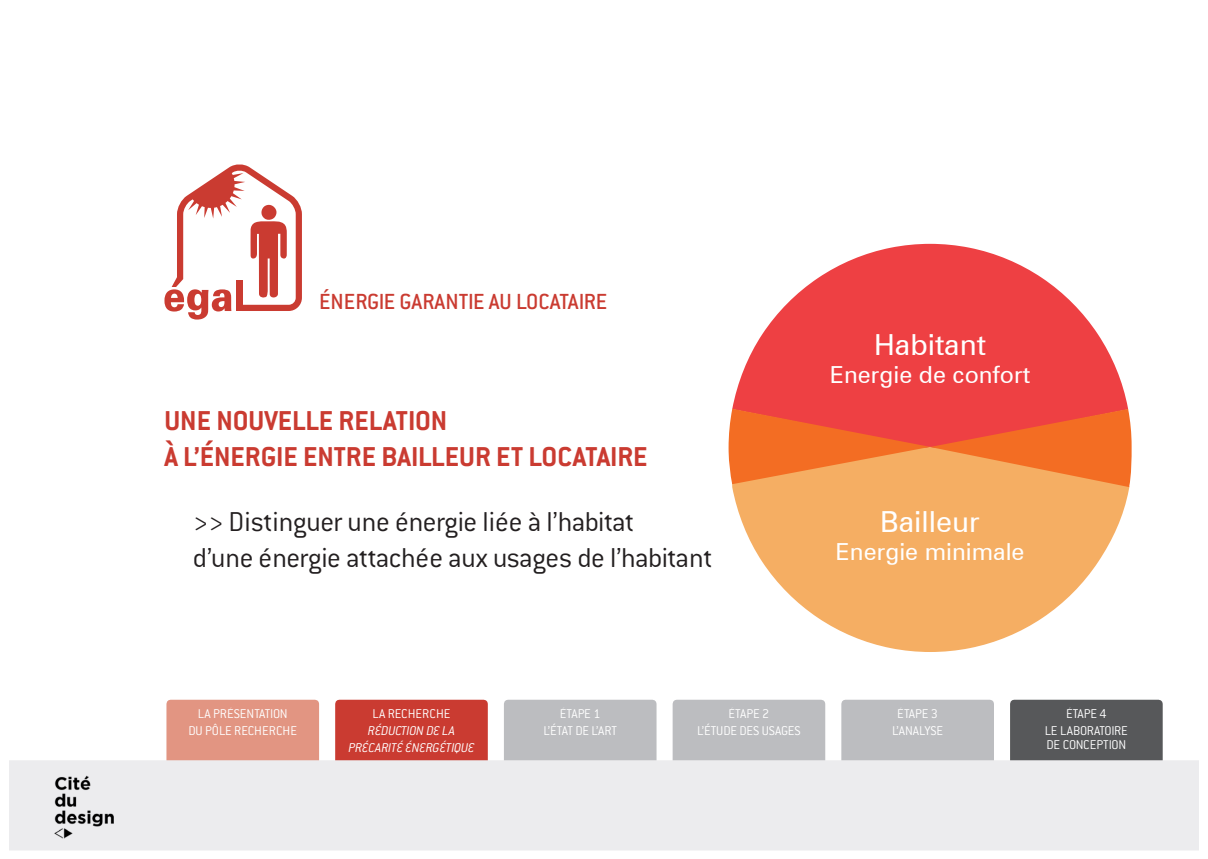
<style>
.page{position:relative;width:1208px;height:859px;background:#fff}
.page>*{position:absolute;margin:0;border:0;box-sizing:border-box;transform-origin:0 0}
.t1{font:300 30px "Conduit ITC";letter-spacing:-.02em;color:#231f20}
.t2{font:700 30px "Conduit ITC";color:#ca3b31}
.t3{font:29.1px "Zurich BT";color:#fff}
.t4{font:500 24px "Conduit ITC";letter-spacing:-.005em;color:#ca3b31}
.t5{font:23.5px "Zurich BT";color:#fff}
.t6{font:300 14px/16.8px "Conduit ITC";color:#fff;text-align:center}
.t7{font:italic 300 14px/16.8px "Conduit ITC";letter-spacing:-.005em;color:#fff;text-align:center}
.t8{font:300 14px "Conduit ITC";letter-spacing:-.02em;color:#fff}
</style>
<div class="page">
<div style="left:170px;top:704px;width:145px;height:106px;background:#e29582"></div>
<div style="left:166px;top:700px;width:153px;height:114px;border:8px solid #e29582"></div>
<div style="left:508px;top:704px;width:144px;height:106px;background:#bcbdc0"></div>
<div style="left:504px;top:700px;width:152px;height:114px;border:8px solid #bcbdc0"></div>
<div style="left:845px;top:704px;width:145px;height:106px;background:#bcbdc0"></div>
<div style="left:841px;top:700px;width:153px;height:114px;border:8px solid #bcbdc0"></div>
<div style="left:676px;top:704px;width:145px;height:106px;background:#bcbdc0"></div>
<div style="left:672px;top:700px;width:153px;height:114px;border:8px solid #bcbdc0"></div>
<div style="left:1014px;top:704px;width:144px;height:106px;background:#57585a"></div>
<div style="left:1010px;top:700px;width:152px;height:114px;border:8px solid #57585a"></div>
<div style="left:339px;top:704px;width:145px;height:106px;background:#ca3b31"></div>
<div style="left:335px;top:700px;width:153px;height:114px;border:8px solid #ca3b31"></div>
<div style="left:9px;top:760px;width:1190px;height:90px;background:#ececee"></div>
<img style="left:47px;top:774px;width:81px;height:75px">
<svg style="left:164px;top:164px;width:138px;height:156px"></svg>
<svg style="left:732px;top:487px;width:397px;height:165px;fill:#f5ae63"></svg>
<svg style="left:732px;top:244px;width:396px;height:165px;fill:#ee4043"></svg>
<svg style="left:728px;top:409px;width:403px;height:78px"></svg>
<p class="t4" style="left:319px;top:288px;width:290px">ÉNERGIE GARANTIE AU LOCATAIRE</p>
<p class="t2" style="left:164px;top:403px;width:284px">UNE NOUVELLE RELATION</p>
<p class="t2" style="left:164px;top:439px;width:484px">À L’ÉNERGIE ENTRE BAILLEUR ET LOCATAIRE</p>
<p class="t1" style="left:193px;top:505px;width:443px">&gt;&gt; Distinguer une énergie liée à l’habitat</p>
<p class="t1" style="left:193px;top:541px;width:521px">d’une énergie attachée aux usages de l’habitant</p>
<p class="t3" style="left:874px;top:327px;width:113px">Habitant</p>
<p class="t5" style="left:830px;top:361px;width:202px">Energie de confort</p>
<p class="t3" style="left:880px;top:504px;width:101px">Bailleur</p>
<p class="t5" style="left:835px;top:537px;width:190px">Energie minimale</p>
<p class="t6" style="left:188px;top:706px;width:110px">LA PRÉSENTATION<br>DU PÔLE RECHERCHE</p>
<p class="t6" style="left:543px;top:706px;width:75px">ÉTAPE 1<br>L’ÉTAT DE L’ART</p>
<p class="t6" style="left:892px;top:706px;width:53px">ÉTAPE 3<br>L’ANALYSE</p>
<p class="t6" style="left:697px;top:706px;width:105px">ÉTAPE 2<br>L’ÉTUDE DES USAGES</p>
<p class="t6" style="left:1044px;top:706px;width:85px">ÉTAPE 4<br>LE LABORATOIRE</p>
<p class="t8" style="left:1046px;top:737px;width:81px">DE CONCEPTION</p>
<p class="t6" style="left:372px;top:706px;width:80px">LA RECHERCHE</p>
<p class="t7" style="left:348px;top:722px;width:127px">RÉDUCTION DE LA<br>PRÉCARITÉ ÉNERGÉTIQUE</p>
</div>
